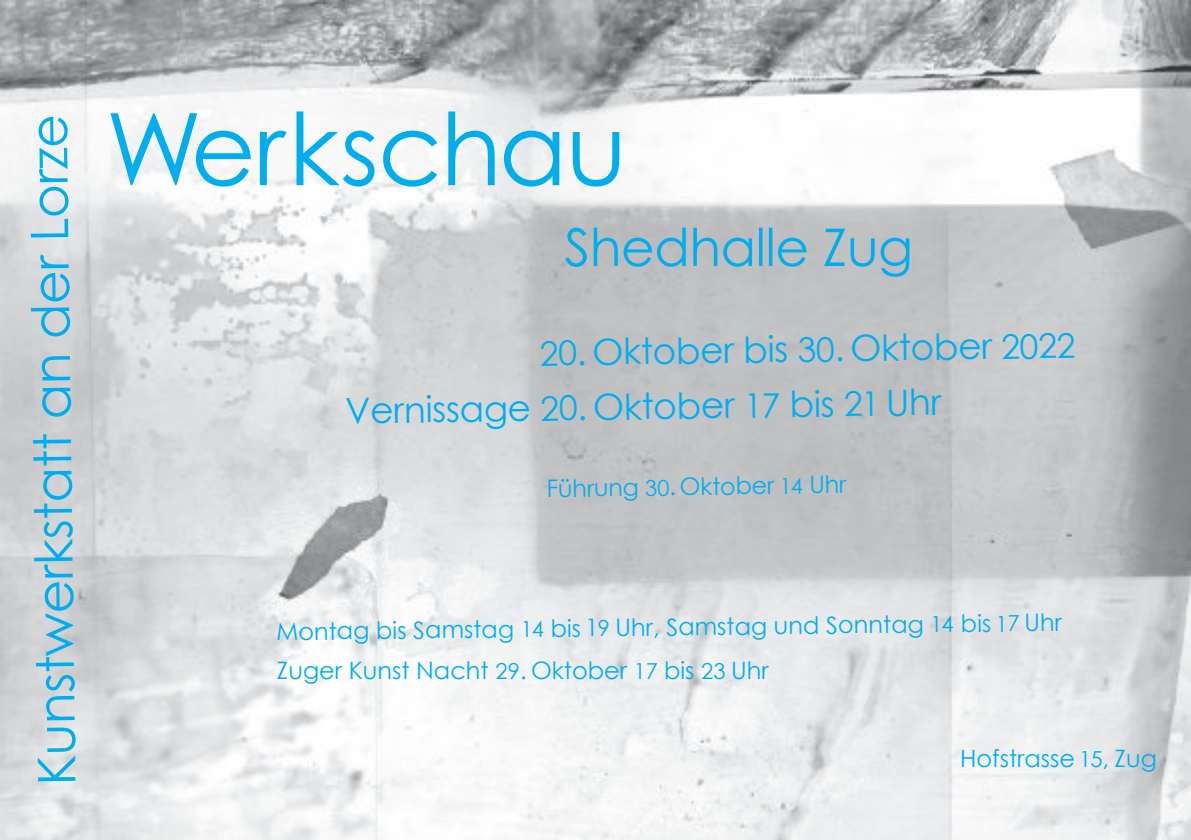
<style>
.page{position:relative;width:1191px;height:840px;background:#fff}
.page>*{position:absolute;margin:0;border:0;box-sizing:border-box;transform-origin:0 0}
.t1{font:100px "Century Gothic";letter-spacing:-.01em;color:#00aeef}
.t2{font:52px "Century Gothic";letter-spacing:-.01em;color:#00aeef}
.t3{font:36px "Century Gothic";color:#00aeef}
.t4{font:24px "Century Gothic";color:#00aeef}
.s1{font-size:34px}
.s2{font-size:22px}
</style>
<div class="page">
<img style="left:0;top:0;width:1191px;height:839px">
<h2 class="t2" style="left:38px;top:785px;width:672px;rotate:-91deg">Kunstwerkstatt an der Lorze</h2>
<h1 class="t1" style="left:106px;top:110px;width:522px">Werkschau</h1>
<h2 class="t2" style="left:564px;top:227px;width:350px">Shedhalle Zug</h2>
<h3 class="t3" style="left:539px;top:339px;width:537px;rotate:-1deg"><span class="s1">20</span>. Oktober bis <span class="s1">30</span>. Oktober <span class="s1">2022</span></h3>
<h3 class="t3" style="left:345px;top:397px;width:597px;rotate:-1deg">Vernissage <span class="s1">20</span>. Oktober <span class="s1">17</span> bis <span class="s1">21</span> Uhr</h3>
<p class="t4" style="left:546px;top:479px;width:301px;rotate:-1deg">Führung <span class="s2">30</span>. Oktober <span class="s2">14</span> Uhr</p>
<p class="t4" style="left:276px;top:624px;width:787px;rotate:-1deg">Montag bis Samstag <span class="s2">14</span> bis 1<span class="s2">9</span> Uhr, Samstag und Sonntag <span class="s2">14</span> bis <sub>17</sub> Uhr</p>
<p class="t4" style="left:277px;top:660px;width:493px">Zuger Kunst Nacht <span class="s2">29</span>. Oktober <span class="s2">17</span> bis <span class="s2">23</span> Uhr</p>
<p class="t4" style="left:960px;top:748px;width:198px">Hofstrasse <span class="s2">15</span>, Zug</p>
</div>
